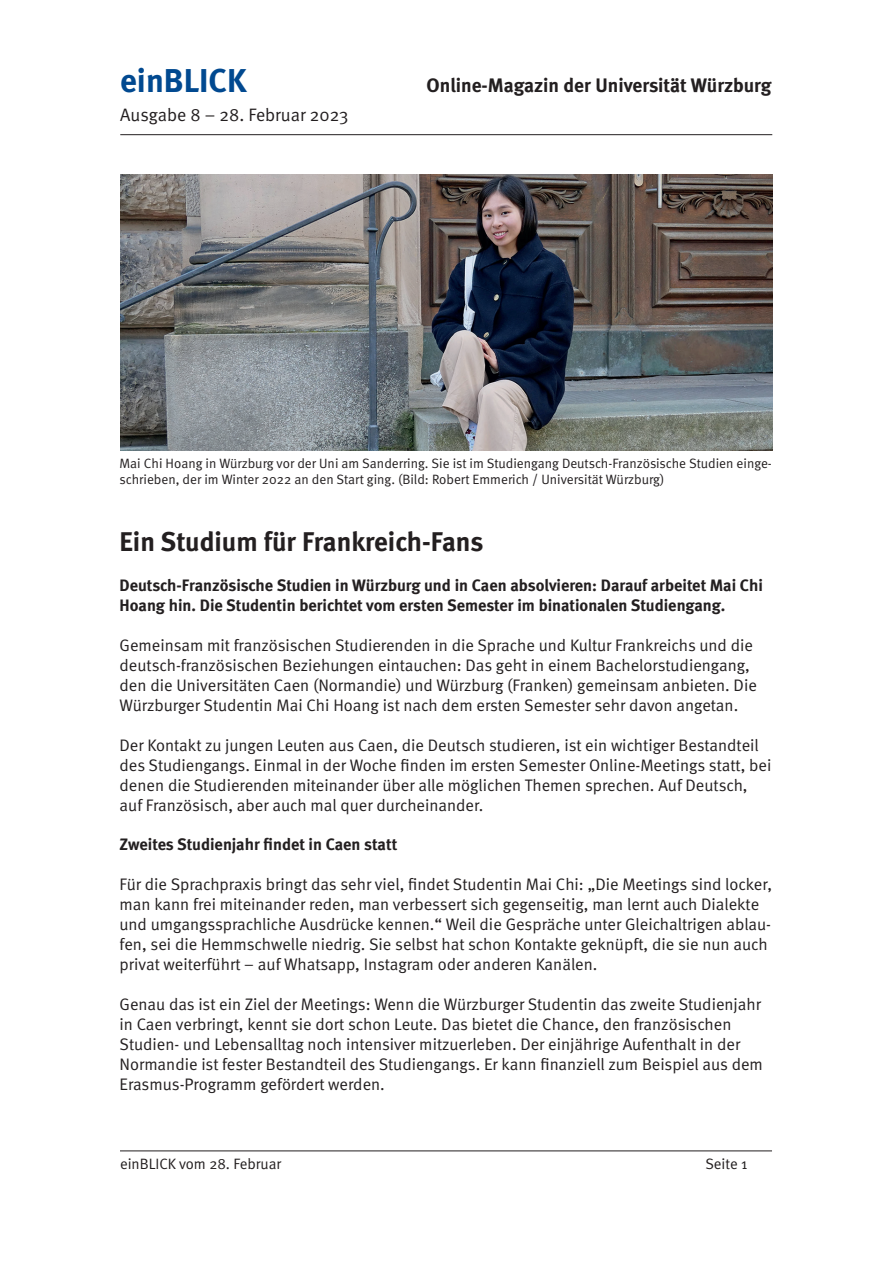
<style>
.page{position:relative;width:893px;height:1263px;background:#fff}
.page>*{position:absolute;margin:0;border:0;box-sizing:border-box;transform-origin:0 0}
.t1{font:700 33px "Meta";color:#014990}
.t2{font:700 27px "Meta";color:#231f20}
.t3{font:700 19.5px "Meta";color:#231f20}
.t4{font:18px "Meta Normal";color:#231f20}
.t5{font:16.65px/20px "Meta Normal";color:#231f20}
.t6{font:700 16.5px/19.8px "Meta";color:#231f20}
.t7{font:15px "Meta Normal";color:#231f20}
.t8{font:13.5px/16.2px "Meta Normal";color:#231f20}
</style>
<div class="page">
<hr style="left:120px;top:134px;width:652px;height:1px;background:#231f20">
<hr style="left:120px;top:1150px;width:652px;height:1px;background:#231f20">
<img style="left:120px;top:174px;width:652px;height:277px">
<h1 class="t1" style="left:120px;top:61px;width:128px">einBLICK</h1>
<p class="t3" style="left:427px;top:74px;width:346px">Online-Magazin der Universität Würzburg</p>
<p class="t4" style="left:120px;top:105px;width:230px">Ausgabe 8 – 28. Februar 2023</p>
<p class="t8" style="left:120px;top:455px;width:654px">Mai Chi Hoang in Würzburg vor der Uni am Sanderring. Sie ist im Studiengang Deutsch-Französische Studien einge&shy;schrieben, der im Winter 2022 an den Start ging. (Bild: Robert Emmerich / Universität Würzburg)</p>
<h2 class="t2" style="left:120px;top:526px;width:365px">Ein Studium für Frankreich-Fans</h2>
<p class="t6" style="left:120px;top:575px;width:645px">Deutsch-Französische Studien in Würzburg und in Caen absolvieren: Darauf arbeitet Mai Chi<br>Hoang hin. Die Studentin berichtet vom ersten Semester im binationalen Studiengang.</p>
<p class="t5" style="left:120px;top:635px;width:639px">Gemeinsam mit französischen Studierenden in die Sprache und Kultur Frankreichs und die deutsch-französischen Beziehungen eintauchen: Das geht in einem Bachelorstudiengang, den die Universitäten Caen (Normandie) und Würzburg (Franken) gemeinsam anbieten. Die Würzburger Studentin Mai Chi Hoang ist nach dem ersten Semester sehr davon angetan.</p>
<p class="t5" style="left:120px;top:735px;width:653px">Der Kontakt zu jungen Leuten aus Caen, die Deutsch studieren, ist ein wichtiger Bestandteil des Studiengangs. Einmal in der Woche finden im ersten Semester Online-Meetings statt, bei denen die Studierenden miteinander über alle möglichen Themen sprechen. Auf Deutsch, auf Französisch, aber auch mal quer durcheinander.</p>
<p class="t6" style="left:120px;top:835px;width:279px">Zweites Studienjahr findet in Caen statt</p>
<p class="t5" style="left:120px;top:874px;width:654px">Für die Sprachpraxis bringt das sehr viel, findet Studentin Mai Chi: „Die Meetings sind locker, man kann frei miteinander reden, man verbessert sich gegenseitig, man lernt auch Dialekte und umgangssprachliche Ausdrücke kennen.“ Weil die Gespräche unter Gleichaltrigen ablau&shy;fen, sei die Hemmschwelle niedrig. Sie selbst hat schon Kontakte geknüpft, die sie nun auch privat weiterführt – auf Whatsapp, Instagram oder anderen Kanälen.</p>
<p class="t5" style="left:120px;top:994px;width:645px">Genau das ist ein Ziel der Meetings: Wenn die Würzburger Studentin das zweite Studienjahr in Caen verbringt, kennt sie dort schon Leute. Das bietet die Chance, den französischen Studien- und Lebensalltag noch intensiver mitzuerleben. Der einjährige Aufenthalt in der Normandie ist fester Bestandteil des Studiengangs. Er kann finanziell zum Beispiel aus dem Erasmus-Programm gefördert werden.</p>
<p class="t7" style="left:120px;top:1155px;width:163px">einBLICK vom 28. Februar</p>
<p class="t7" style="left:705px;top:1155px;width:44px">Seite 1</p>
</div>
